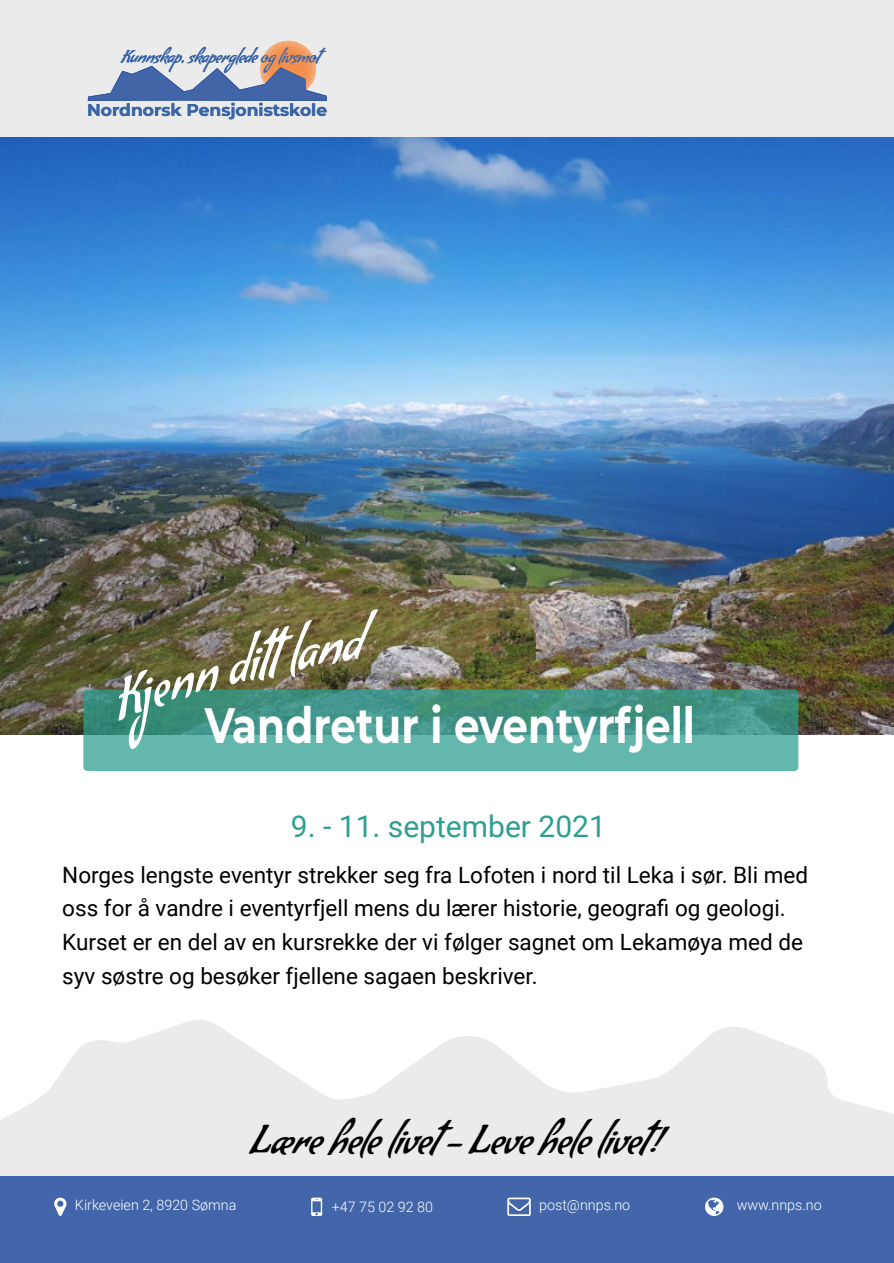
<style>
.page{position:relative;width:894px;height:1263px;background:#fff}
.page>*{position:absolute;margin:0;border:0;box-sizing:border-box;transform-origin:0 0}
.t1{font:700 49.5px "Montserrat";color:#fff;scale:.82 1}
.t2{font:39px "Condiment";color:#000}
.t3{font:30px "Roboto";color:#2d9f90}
.t4{font:22.5px/33.8px "Roboto";color:#000}
.t5{font:17.25px "Condiment";color:#3a65a8}
.t6{font:700 17.1px "Montserrat";color:#3a65a8}
.t7{font:300 14.4px "Roboto";color:#fff}
</style>
<div class="page">
<svg style="left:0;top:1020px;width:893px;height:157px;fill:#ebebeb"></svg>
<div style="left:0;top:0;width:893px;height:137px;background:#ebebeb"></div>
<div style="left:0;top:1177px;width:893px;height:86px;background:#4266a9"></div>
<svg style="left:705px;top:1198px;width:18px;height:18px"></svg>
<svg style="left:507px;top:1198px;width:23px;height:18px"></svg>
<svg style="left:54px;top:1198px;width:12px;height:18px"></svg>
<svg style="left:311px;top:1198px;width:11px;height:18px"></svg>
<img style="left:260px;top:41px;width:56px;height:56px;border-radius:50%">
<svg style="left:87px;top:65px;width:240px;height:36px"></svg>
<img style="left:0;top:137px;width:893px;height:597px">
<div style="left:83px;top:689px;width:715px;height:82px;background:#2d9f90;border-radius:4px;opacity:.74"></div>
<svg style="left:105px;top:608px;width:280px;height:142px;background:#5b7b61"></svg>
<p class="t5" style="left:121px;top:45px;width:200px">Kunnskap, skaperglede og livsmot</p>
<p class="t6" style="left:87px;top:100px;width:241px">Nordnorsk Pensjonistskole</p>
<h1 class="t1" style="left:205px;top:695px;width:599px">Vandretur i eventyrfjell</h1>
<h3 class="t3" style="left:291px;top:814px;width:316px">9. - 11. september 2021</h3>
<p class="t4" style="left:62px;top:860px;width:747px">Norges lengste eventyr strekker seg fra Lofoten i nord til Leka i sør. Bli med oss for å vandre i eventyrfjell mens du lærer historie, geografi og geologi.<br>Kurset er en del av en kursrekke der vi følger sagnet om Lekamøya med de syv søstre og besøker fjellene sagaen beskriver.</p>
<h2 class="t2" style="left:250px;top:1116px;width:412px">Lære hele livet - Leve hele livet!</h2>
<p class="t7" style="left:75px;top:1199px;width:163px">Kirkeveien 2, 8920 Sømna</p>
<p class="t7" style="left:331px;top:1201px;width:103px">+47 75 02 92 80</p>
<p class="t7" style="left:539px;top:1199px;width:92px">post@nnps.no</p>
<p class="t7" style="left:736px;top:1199px;width:87px">www.nnps.no</p>
</div>
